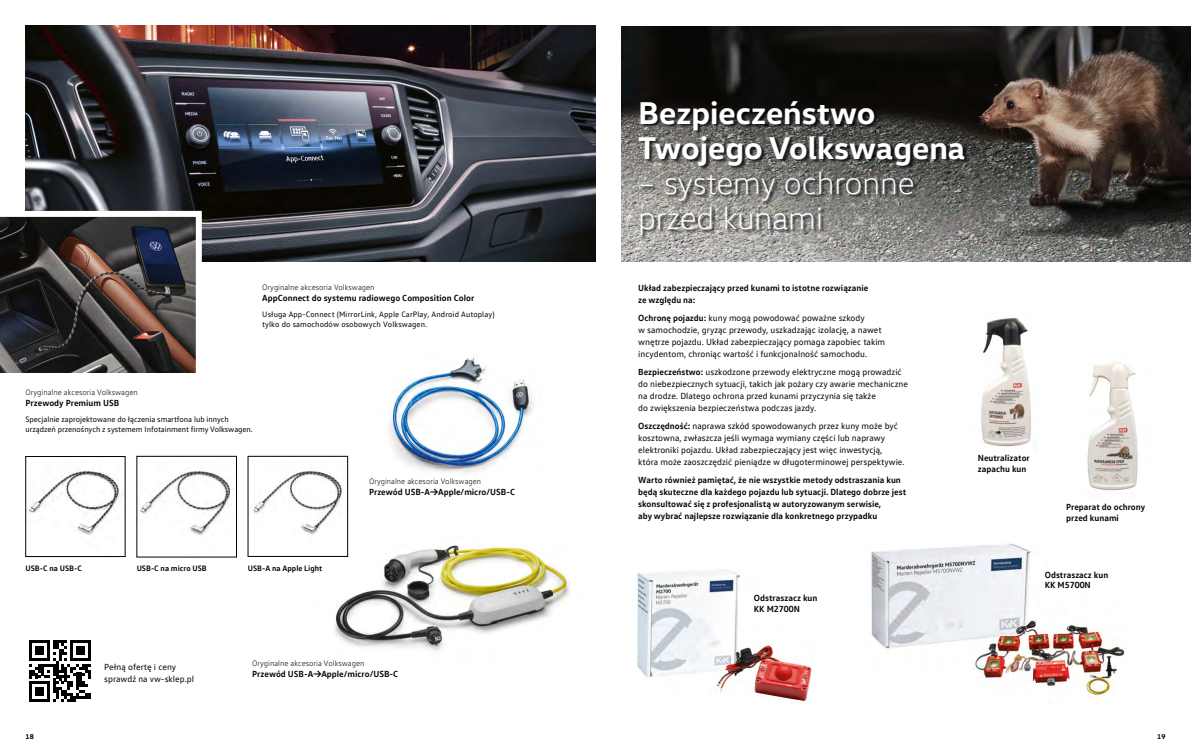
<style>
.page{position:relative;width:1191px;height:752px;background:#fff}
.page>*{position:absolute;margin:0;border:0;box-sizing:border-box;transform-origin:0 0}
.t1{font:700 32px/35px "VW Head";color:#fff}
.t2{font:300 32px/35px "VW Head";color:#fff}
.t3{font:9px/12px "VW Text";color:#000}
.t4{font:700 9px/10.8px "VW Text";color:#000}
.t5{font:8px/10px "VW Text";letter-spacing:-.005em;color:#000}
.t6{font:300 8px "VW Text";color:#000}
.t7{font:700 8px "VW Text";color:#000}
.t8{font:700 7px "VW Head";color:#000}
.s1{font-weight:700}
</style>
<div class="page">
<img style="left:621px;top:26px;width:570px;height:235px">
<img style="left:26px;top:26px;width:569px;height:235px">
<img style="left:139px;top:471px;width:92px;height:65px">
<div style="left:137px;top:456px;width:100px;height:101px;border:1px solid #000"></div>
<img style="left:28px;top:471px;width:92px;height:64px">
<svg style="left:0;top:211px;width:202px;height:162px;background:#494344"></svg>
<svg style="left:29px;top:640px;width:62px;height:61px"></svg>
<img style="left:981px;top:318px;width:50px;height:129px">
<img style="left:1087px;top:362px;width:51px;height:129px">
<img style="left:636px;top:570px;width:176px;height:133px">
<img style="left:871px;top:543px;width:254px;height:157px">
<img style="left:389px;top:357px;width:145px;height:117px">
<img style="left:310px;top:535px;width:260px;height:116px">
<img style="left:251px;top:470px;width:95px;height:84px">
<div style="left:248px;top:456px;width:100px;height:100px;border:1px solid #000"></div>
<div style="left:639px;top:101px;width:331px;height:139px;background:#000;opacity:.75"></div>
<p class="t6" style="left:262px;top:283px;width:114px">Oryginalne akcesoria Volkswagen</p>
<p class="t4" style="left:262px;top:292px;width:213px">AppConnect do systemu radiowego Composition Color</p>
<p class="t5" style="left:262px;top:309px;width:234px">Usługa App-Connect (MirrorLink, Apple CarPlay, Android Autoplay) tylko do samochodów osobowych Volkswagen.</p>
<p class="t6" style="left:26px;top:387px;width:114px">Oryginalne akcesoria Volkswagen</p>
<p class="t4" style="left:26px;top:397px;width:95px">Przewody Premium USB</p>
<p class="t5" style="left:26px;top:413px;width:229px">Specjalnie zaprojektowane do łączenia smartfona lub innych urządzeń przenośnych z systemem Infotainment firmy Volkswagen.</p>
<p class="t6" style="left:369px;top:476px;width:114px">Oryginalne akcesoria Volkswagen</p>
<p class="t4" style="left:369px;top:486px;width:148px">Przewód USB-A-&gt;Apple/micro/USB-C</p>
<p class="t7" style="left:26px;top:563px;width:58px">USB-C na USB-C</p>
<p class="t7" style="left:137px;top:563px;width:72px">USB-C na micro USB</p>
<p class="t3" style="left:104px;top:659px;width:91px">Pełną ofertę i ceny sprawdź na vw-sklep.pl</p>
<p class="t7" style="left:248px;top:563px;width:76px">USB-A na Apple Light</p>
<p class="t6" style="left:252px;top:658px;width:114px">Oryginalne akcesoria Volkswagen</p>
<p class="t4" style="left:252px;top:667px;width:148px">Przewód USB-A-&gt;Apple/micro/USB-C</p>
<h1 class="t1" style="left:638px;top:94px;width:329px">Bezpieczeństwo<br>Twojego Volkswagena</h1>
<h1 class="t2" style="left:638px;top:165px;width:278px">– systemy ochronne przed kunami</h1>
<p class="t4" style="left:638px;top:281px;width:232px;line-height:12px">Układ zabezpieczający przed kunami to istotne rozwiązanie ze względu na:</p>
<p class="t3" style="left:638px;top:311px;width:248px"><span class="s1">Ochronę pojazdu:</span> kuny mogą powodować poważne szkody<br>w samochodzie, gryząc przewody, uszkadzając izolację, a nawet wnętrze pojazdu. Układ zabezpieczający pomaga zapobiec takim incydentom, chroniąc wartość i funkcjonalność samochodu.</p>
<p class="t3" style="left:638px;top:365px;width:271px"><span class="s1">Bezpieczeństwo:</span> uszkodzone przewody elektryczne mogą prowadzić do niebezpiecznych sytuacji, takich jak pożary czy awarie mechaniczne na drodze. Dlatego ochrona przed kunami przyczynia się także<br>do zwiększenia bezpieczeństwa podczas jazdy.</p>
<p class="t3" style="left:638px;top:419px;width:268px"><span class="s1">Oszczędność:</span> naprawa szkód spowodowanych przez kuny może być kosztowna, zwłaszcza jeśli wymaga wymiany części lub naprawy elektroniki pojazdu. Układ zabezpieczający jest więc inwestycją, która może zaoszczędzić pieniądze w długoterminowej perspektywie.</p>
<p class="t4" style="left:638px;top:473px;width:269px;line-height:12px">Warto również pamiętać, że nie wszystkie metody odstraszania kun będą skuteczne dla każdego pojazdu lub sytuacji. Dlatego dobrze jest skonsultować się z profesjonalistą w autoryzowanym serwisie,<br>aby wybrać najlepsze rozwiązanie dla konkretnego przypadku</p>
<p class="t4" style="left:754px;top:591px;width:65px">Odstraszacz kun<br>KK M2700N</p>
<p class="t4" style="left:978px;top:451px;width:53px">Neutralizator zapachu kun</p>
<p class="t4" style="left:1066px;top:501px;width:80px">Preparat do ochrony przed kunami</p>
<p class="t4" style="left:1044px;top:568px;width:65px">Odstraszacz kun<br>KK M5700N</p>
<p class="t8" style="left:26px;top:731px;width:10px">18</p>
<p class="t8" style="left:1157px;top:731px;width:10px">19</p>
</div>
